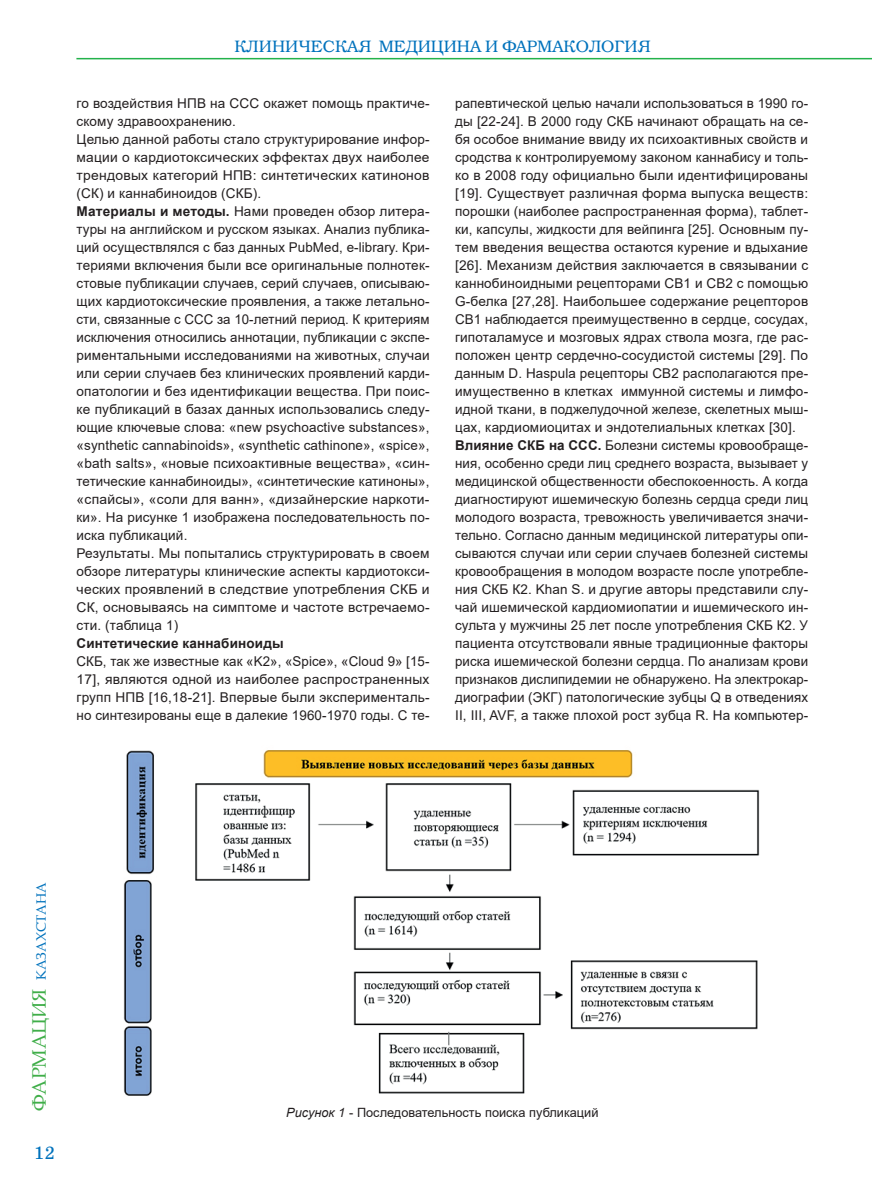
<style>
.page{position:relative;width:872px;height:1187px;background:#fff}
.page>*{position:absolute;margin:0;border:0;box-sizing:border-box;transform-origin:0 0}
.t1{font:19.5px "Book Antiqua";color:#40ae49}
.t2{font:18px "DS School";color:#0072bc}
.t3{font:16.5px "K Bookman";color:#0072bc}
.t4{font:13.5px/18px "Arial";letter-spacing:.01em;color:#231f20}
.t5{font:700 13.5px "Arial";letter-spacing:.01em;color:#231f20}
.t6{font:13.5px "Book Antiqua";color:#0072bc}
.t7{font:12.75px "Arial";color:#231f20}
.s1{font-weight:700}
.s2{font-style:italic}
</style>
<div class="page">
<hr style="left:76px;top:58px;width:796px;height:1px;background:#23b24b">
<img style="left:123px;top:750px;width:637px;height:346px">
<p class="t3" style="left:234px;top:36px;width:417px">КЛИНИЧЕСКАЯ МЕДИЦИНА И ФАРМАКОЛОГИЯ</p>
<p class="t4" style="left:77px;top:94px;width:354px">го воздействия НПВ на ССС окажет помощь практиче&shy;скому здравоохранению.<br>Целью данной работы стало структурирование инфор&shy;мации о кардиотоксических эффектах двух наиболее трендовых категорий НПВ: синтетических катинонов (СК) и каннабиноидов (СКБ).<br><span class="s1">Материалы и методы.</span> Нами проведен обзор литера&shy;туры на английском и русском языках. Анализ публика&shy;ций осуществлялся с баз данных PubMed, e-library. Кри&shy;териями включения были все оригинальные полнотек&shy;стовые публикации случаев, серий случаев, описываю&shy;щих кардиотоксические проявления, а также летально&shy;сти, связанные с ССС за 10-летний период. К критериям исключения относились аннотации, публикации с экспе&shy;риментальными исследованиями на животных, случаи или серии случаев без клинических проявлений карди&shy;опатологии и без идентификации вещества. При поис&shy;ке публикаций в базах данных использовались следу&shy;ющие ключевые слова: «new psychoactive substances», «synthetic cannabinoids», «synthetic cathinone», «spice», «bath salts», «новые психоактивные вещества», «син&shy;тетические каннабиноиды», «синтетические катиноны», «спайсы», «соли для ванн», «дизайнерские наркоти&shy;ки». На рисунке 1 изображена последовательность по&shy;иска публикаций.<br>Результаты. Мы попытались структурировать в своем обзоре литературы клинические аспекты кардиотокси&shy;ческих проявлений в следствие употребления СКБ и СК, основываясь на симптоме и частоте встречаемо&shy;сти. (таблица 1)</p>
<p class="t5" style="left:77px;top:634px;width:208px">Синтетические каннабиноиды</p>
<p class="t4" style="left:77px;top:652px;width:354px;text-align:justify">СКБ, так же известные как «K2», «Spice», «Cloud 9» [15- 17], являются одной из наиболее распространенных групп НПВ [16,18-21]. Впервые были эксперименталь&shy;но синтезированы еще в далекие 1960-1970 годы. С те-</p>
<p class="t4" style="left:455px;top:94px;width:355px">рапевтической целью начали использоваться в 1990 го&shy;ды [22-24]. В 2000 году СКБ начинают обращать на се&shy;бя особое внимание ввиду их психоактивных свойств и сродства к контролируемому законом каннабису и толь&shy;ко в 2008 году официально были идентифицированы [19]. Существует различная форма выпуска веществ: порошки (наиболее распространенная форма), таблет&shy;ки, капсулы, жидкости для вейпинга [25]. Основным пу&shy;тем введения вещества остаются курение и вдыхание [26]. Механизм действия заключается в связывании с каннобиноидными рецепторами СВ1 и СВ2 с помощью G-белка [27,28]. Наибольшее содержание рецепторов CB1 наблюдается преимущественно в сердце, сосудах, гипоталамусе и мозговых ядрах ствола мозга, где рас&shy;положен центр сердечно-сосудистой системы [29]. По данным D. Haspula рецепторы CB2 располагаются пре&shy;имущественно в клетках иммунной системы и лимфо&shy;идной ткани, в поджелудочной железе, скелетных мыш&shy;цах, кардиомиоцитах и эндотелиальных клетках [30].<br><span class="s1">Влияние СКБ на CCC.</span> Болезни системы кровообраще&shy;ния, особенно среди лиц среднего возраста, вызывает у медицинской общественности обеспокоенность. А когда диагностируют ишемическую болезнь сердца среди лиц молодого возраста, тревожность увеличивается значи&shy;тельно. Согласно данным медицинской литературы опи&shy;сываются случаи или серии случаев болезней системы кровообращения в молодом возрасте после употребле&shy;ния СКБ К2. Khan S. и другие авторы представили слу&shy;чай ишемической кардиомиопатии и ишемического ин&shy;сульта у мужчины 25 лет после употребления СКБ К2. У пациента отсутствовали явные традиционные факторы риска ишемической болезни сердца. По анализам крови признаков дислипидемии не обнаружено. На электрокар&shy;диографии (ЭКГ) патологические зубцы Q в отведениях II, III, AVF, а также плохой рост зубца R. На компьютер-</p>
<p class="t6" style="left:32px;top:979px;width:99px;rotate:-90deg">КАЗАХСТАНА</p>
<h1 class="t1" style="left:26px;top:1111px;width:124px;rotate:-90deg">ФАРМАЦИЯ</h1>
<h2 class="t2" style="left:34px;top:1142px;width:22px">12</h2>
<p class="t7" style="left:286px;top:1103px;width:314px"><span class="s2">Рисунок 1</span> - Последовательность поиска публикаций</p>
</div>
